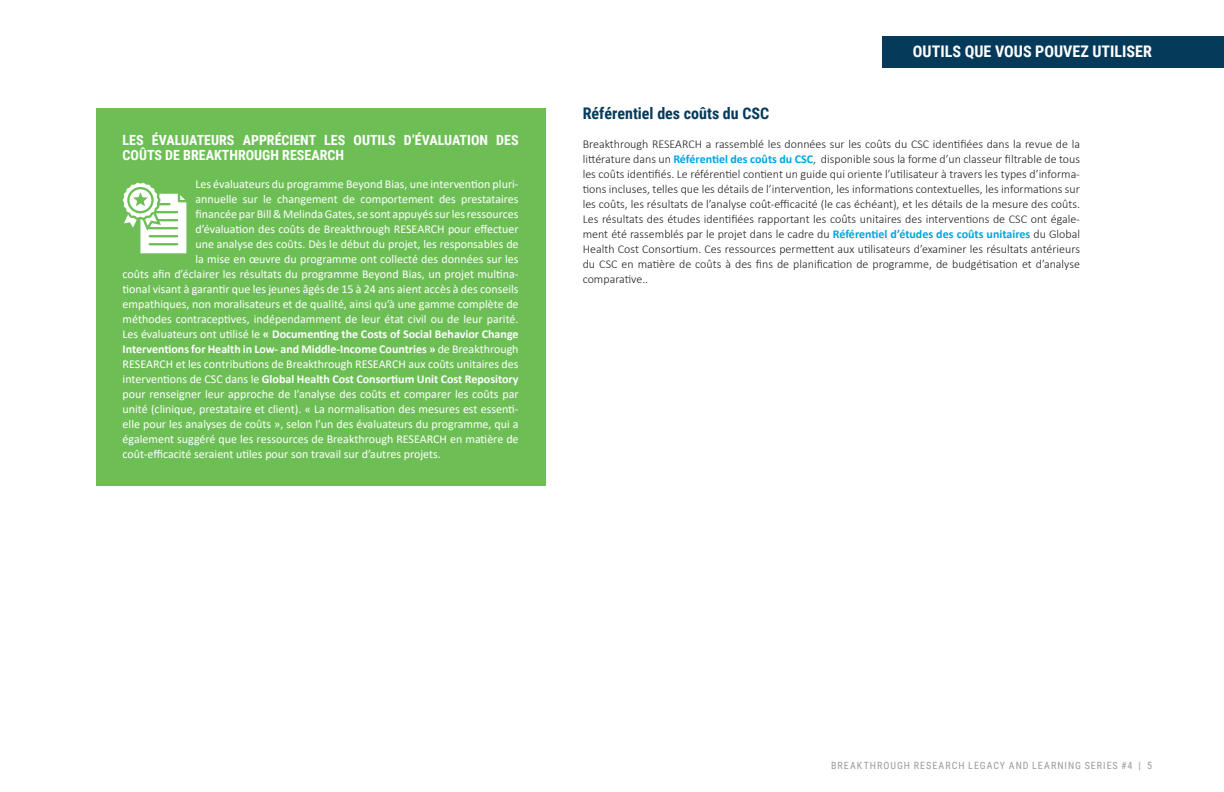
<style>
.page{position:relative;width:1224px;height:792px;background:#fff}
.page>*{position:absolute;margin:0;border:0;box-sizing:border-box;transform-origin:0 0}
.RunningHeadings_Right{font:700 16px "Roboto Condensed";color:#fff}
.Heading_2{font:700 16px "Roboto Condensed";color:#063a5a}
.Box_Title{font:700 14px/15px "Roboto Condensed";color:#fff}
.t1{font:12px "Calibri";color:#fff}
.t2{font:300 12px/15px "Calibri";color:#231f20;text-align:justify}
.t3{font:700 12px "Calibri";color:#fff}
.t4{font:10px "Roboto Condensed";letter-spacing:.1em;color:#9c9b9c}
.s1{font-weight:400}
.s2{font-weight:700;color:#00a5e3}
</style>
<div class="page">
<div style="left:883px;top:36px;width:341px;height:32px;background:#063a5a"></div>
<div style="left:96px;top:108px;width:450px;height:378px;background:#6dbf55"></div>
<svg style="left:123px;top:183px;width:63px;height:70px"></svg>
<p class="Box_Title" style="left:123px;top:132px;width:398px">LES ÉVALUATEURS APPRÉCIENT LES OUTILS D’ÉVALUATION DES<br>COÛTS DE BREAKTHROUGH RESEARCH</p>
<p class="t1" style="left:195px;top:176px;width:325px">Les évaluateurs du programme Beyond Bias, une intervention pluri-</p>
<p class="t1" style="left:195px;top:191px;width:325px">annuelle sur le changement de comportement des prestataires</p>
<p class="t1" style="left:195px;top:206px;width:325px">financée par Bill &amp; Melinda Gates, se sont appuyés sur les ressources</p>
<p class="t1" style="left:195px;top:221px;width:325px">d’évaluation des coûts de Breakthrough RESEARCH pour effectuer</p>
<p class="t1" style="left:195px;top:236px;width:325px">une analyse des coûts. Dès le début du projet, les responsables de</p>
<p class="t1" style="left:195px;top:251px;width:325px">la mise en œuvre du programme ont collecté des données sur les</p>
<p class="t1" style="left:123px;top:266px;width:397px">coûts afin d’éclairer les résultats du programme Beyond Bias, un projet multina-</p>
<p class="t1" style="left:123px;top:281px;width:397px">tional visant à garantir que les jeunes âgés de 15 à 24 ans aient accès à des conseils</p>
<p class="t1" style="left:123px;top:296px;width:397px">empathiques, non moralisateurs et de qualité, ainsi qu’à une gamme complète de</p>
<p class="t1" style="left:123px;top:311px;width:397px">méthodes contraceptives, indépendamment de leur état civil ou de leur parité.</p>
<p class="t3" style="left:123px;top:326px;width:397px"><span class="s1">Les évaluateurs ont utilisé le</span> « Documenting the Costs of Social Behavior Change</p>
<p class="t3" style="left:123px;top:341px;width:397px">Interventions for Health in Low- and Middle-Income Countries » <span class="s1">de Breakthrough</span></p>
<p class="t1" style="left:123px;top:356px;width:397px">RESEARCH et les contributions de Breakthrough RESEARCH aux coûts unitaires des</p>
<p class="t3" style="left:123px;top:371px;width:398px"><span class="s1">interventions de CSC dans le</span> Global Health Cost Consortium Unit Cost Repository</p>
<p class="t1" style="left:123px;top:386px;width:397px">pour renseigner leur approche de l’analyse des coûts et comparer les coûts par</p>
<p class="t1" style="left:123px;top:401px;width:397px">unité (clinique, prestataire et client). « La normalisation des mesures est essenti-</p>
<p class="t1" style="left:123px;top:416px;width:397px">elle pour les analyses de coûts », selon l’un des évaluateurs du programme, qui a</p>
<p class="t1" style="left:123px;top:431px;width:397px">également suggéré que les ressources de Breakthrough RESEARCH en matière de</p>
<p class="t1" style="left:123px;top:446px;width:320px">coût-efficacité seraient utiles pour son travail sur d’autres projets.</p>
<p class="RunningHeadings_Right" style="left:913px;top:41px;width:241px">OUTILS QUE VOUS POUVEZ UTILISER</p>
<p class="Heading_2" style="left:583px;top:102px;width:188px">Référentiel des coûts du CSC</p>
<p class="t2" style="left:583px;top:136px;width:499px">Breakthrough RESEARCH a rassemblé les données sur les coûts du CSC identifiées dans la revue de la littérature dans un <span class="s2">Référentiel des coûts du CSC</span>, disponible sous la forme d’un classeur filtrable de tous les coûts identifiés. Le référentiel contient un guide qui oriente l’utilisateur à travers les types d’informa&shy;tions incluses, telles que les détails de l’intervention, les informations contextuelles, les informations sur les coûts, les résultats de l’analyse coût-efficacité (le cas échéant), et les détails de la mesure des coûts.<br>Les résultats des études identifiées rapportant les coûts unitaires des interventions de CSC ont égale&shy;ment été rassemblés par le projet dans le cadre du <span class="s2">Référentiel d’études des coûts unitaires</span> du Global Health Cost Consortium. Ces ressources permettent aux utilisateurs d’examiner les résultats antérieurs du CSC en matière de coûts à des fins de planification de programme, de budgétisation et d’analyse comparative..</p>
<p class="t4" style="left:831px;top:758px;width:322px">BREAKTHROUGH RESEARCH LEGACY AND LEARNING SERIES #4 | 5</p>
</div>
